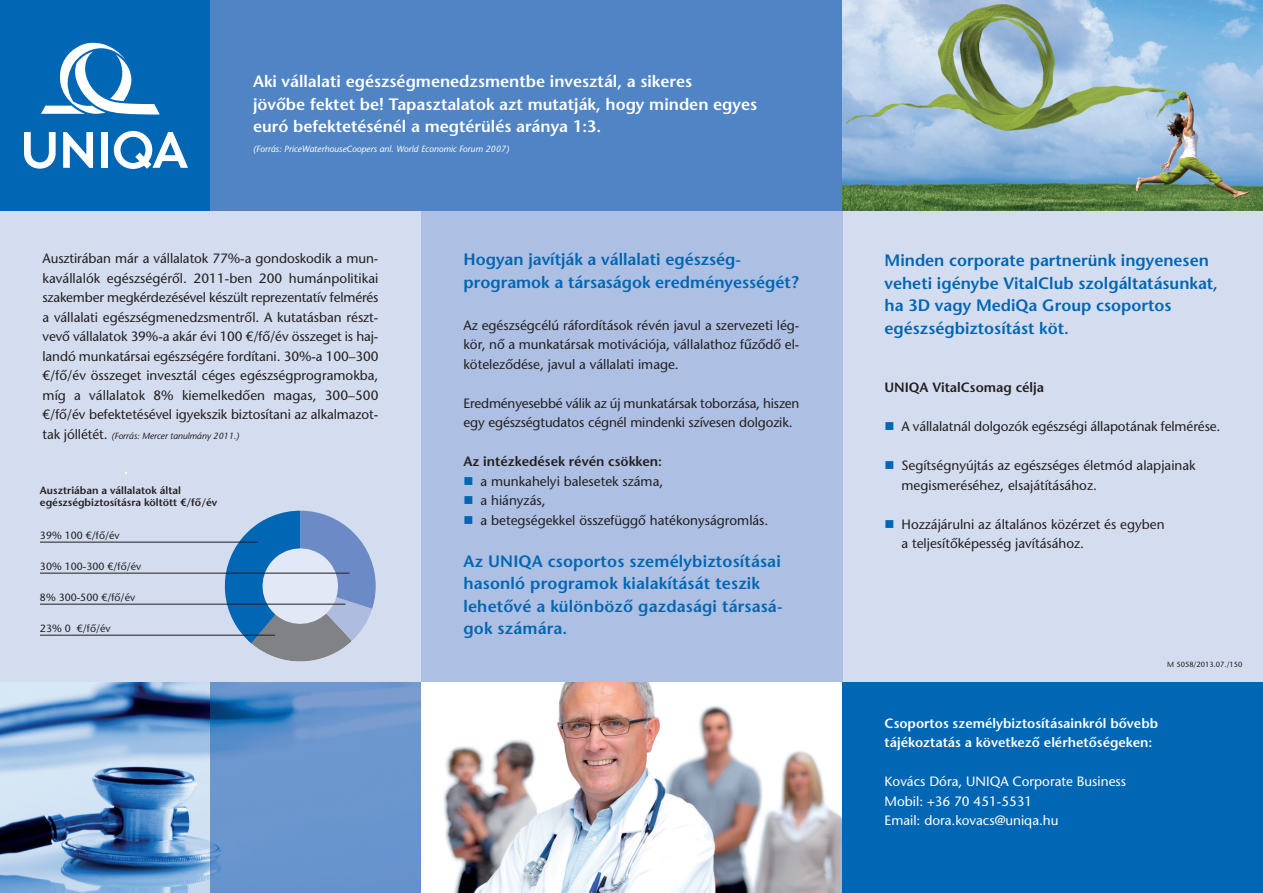
<style>
.page{position:relative;width:1263px;height:893px;background:#fff}
.page>*{position:absolute;margin:0;border:0;box-sizing:border-box;transform-origin:0 0}
.t1{font:16.5px/22.5px "ITC Stone Sans M Semi";color:#0166b3}
.t2{font:16.5px/22.5px "ITC Stone Sans M Semi";color:#fff}
.t3{font:13.5px/19.5px "ITC Stone Sans M";color:#231f20}
.t4{font:13.5px/19.5px "ITC Stone Sans M";color:#fff}
.t5{font:13.5px/19.5px "ITC Stone Sans M Semi";color:#fff}
.t6{font:13.5px "ITC Stone Sans M Semi";color:#231f20}
.t7{font:10.5px/12.6px "ITC Stone Sans M Semi";color:#231f20}
.t8{font:10.5px "ITC Stone Sans M";color:#231f20}
.t9{font:italic 9px "ITC Stone Sans M";color:#fff}
.t10{font:italic 9px "ITC Stone Sans M";letter-spacing:-.005em;color:#231f20}
.t11{font:7.5px "ITC Stone Sans M";color:#231f20}
.s1{font-style:normal;font-size:13.5px}
.s2{color:#0166b3}
</style>
<div class="page">
<div style="left:0;top:210px;width:1263px;height:472px;background:#d4ddef"></div>
<div style="left:421px;top:210px;width:421px;height:472px;background:#adbfe2"></div>
<div style="left:842px;top:682px;width:421px;height:211px;background:#0166b3"></div>
<img style="left:443px;top:682px;width:399px;height:211px">
<img style="left:842px;top:0;width:421px;height:210px">
<div style="left:0;top:0;width:211px;height:210px;background:#0166b3"></div>
<svg style="left:24px;top:132px;width:32px;height:37px"></svg>
<svg style="left:63px;top:132px;width:30px;height:36px"></svg>
<div style="left:101px;top:132px;width:7px;height:36px;background:#fff"></div>
<svg style="left:114px;top:131px;width:74px;height:38px"></svg>
<svg style="left:41px;top:43px;width:119px;height:72px"></svg>
<svg style="left:0;top:682px;width:210px;height:211px;background:#7a9dc5"></svg>
<img style="left:210px;top:682px;width:211px;height:211px">
<div style="left:210px;top:0;width:632px;height:210px;background:#5084c4"></div>
<svg style="left:216px;top:510px;width:160px;height:152px"></svg>
<hr style="left:40px;top:542px;width:218px;height:1px;background:#231f20">
<hr style="left:40px;top:573px;width:310px;height:1px;background:#231f20">
<hr style="left:40px;top:604px;width:305px;height:1px;background:#231f20">
<hr style="left:40px;top:635px;width:235px;height:1px;background:#231f20">
<p class="t2" style="left:253px;top:72px;width:506px">Aki vállalati egészségmenedzsmentbe invesztál, a sikeres<br>jövőbe fektet be! Tapasztalatok azt mutatják, hogy minden egyes euró befektetésénél a megtérülés aránya 1:3.</p>
<p class="t9" style="left:253px;top:145px;width:258px">(Forrás: PriceWaterhouseCoopers anl. World Economic Forum 2007)</p>
<p class="t3" style="left:43px;top:250px;width:337px;text-align:justify">Ausztirában már a vállalatok 77%-a gondoskodik a mun&shy;kavállalók egészségéről. 2011-ben 200 humánpolitikai szakember megkérdezésével készült reprezentatív felmérés a vállalati egészségmenedzsmentről. A kutatásban részt&shy;vevő vállalatok 39%-a akár évi 100 €/fő/év összeget is haj&shy;landó munkatársai egészségére fordítani. 30%-a 100–300 €/fő/év összeget invesztál céges egészségprogramokba, míg a vállalatok 8% kiemelkedően magas, 300–500 €/fő/év befektetésével igyekszik biztosítani az alkalmazot-</p>
<p class="t10" style="left:43px;top:432px;width:198px"><span class="s1">tak jóllétét.</span> (Forrás: Mercer tanulmány 2011.)</p>
<p class="t7" style="left:40px;top:485px;width:179px">Ausztriában a vállalatok által egészségbiztosításra költött €/fő/év</p>
<p class="t8" style="left:40px;top:532px;width:81px">39% 100 €/fő/év</p>
<p class="t8" style="left:40px;top:563px;width:103px">30% 100-300 €/fő/év</p>
<p class="t8" style="left:40px;top:594px;width:97px">8% 300-500 €/fő/év</p>
<p class="t8" style="left:40px;top:625px;width:72px">23% 0 €/fő/év</p>
<p class="t1" style="left:463px;top:250px;width:337px">Hogyan javítják a vállalati egészség&shy;programok a társaságok eredményességét?</p>
<p class="t3" style="left:463px;top:317px;width:337px;text-align:justify">Az egészségcélú ráfordítások révén javul a szervezeti lég&shy;kör, nő a munkatársak motivációja, vállalathoz fűződő el&shy;köteleződése, javul a vállalati image.</p>
<p class="t3" style="left:463px;top:395px;width:337px">Eredményesebbé válik az új munkatársak toborzása, hiszen egy egészségtudatos cégnél mindenki szívesen dolgozik.</p>
<p class="t6" style="left:463px;top:457px;width:200px">Az intézkedések révén csökken:</p>
<p class="t3" style="left:463px;top:473px;width:201px"><span class="s2">■</span> a munkahelyi balesetek száma,</p>
<p class="t3" style="left:463px;top:493px;width:84px"><span class="s2">■</span> a hiányzás,</p>
<p class="t3" style="left:463px;top:512px;width:306px"><span class="s2">■</span> a betegségekkel összefüggő hatékonyságromlás.</p>
<p class="t1" style="left:463px;top:552px;width:320px">Az UNIQA csoportos személybiztosításai hasonló programok kialakítását teszik lehetővé a különböző gazdasági társasá&shy;gok számára.</p>
<p class="t1" style="left:884px;top:251px;width:335px">Minden corporate partnerünk ingyenesen veheti igénybe VitalClub szolgáltatásunkat, ha 3D vagy MediQa Group csoportos egészségbiztosítást köt.</p>
<p class="t6" style="left:884px;top:383px;width:161px">UNIQA VitalCsomag célja</p>
<p class="t3" style="left:884px;top:419px;width:337px"><span class="s2">■</span> A vállalatnál dolgozók egészségi állapotának felmérése.</p>
<p class="t3" style="left:901px;top:458px;width:296px;text-indent:-17px"><span class="s2">■</span> Segítségnyújtás az egészséges életmód alapjainak megismeréséhez, elsajátításához.</p>
<p class="t3" style="left:901px;top:516px;width:265px;text-indent:-17px"><span class="s2">■</span> Hozzájárulni az általános közérzet és egyben a teljesítőképesség javításához.</p>
<p class="t11" style="left:1167px;top:661px;width:77px">M 5058/2013.07./150</p>
<p class="t5" style="left:885px;top:715px;width:275px">Csoportos személybiztosításainkról bővebb tájékoztatás a következő elérhetőségeken:</p>
<p class="t4" style="left:885px;top:773px;width:243px">Kovács Dóra, UNIQA Corporate Business<br>Mobil: +36 70 451-5531<br>Email: dora.kovacs@uniqa.hu</p>
</div>
